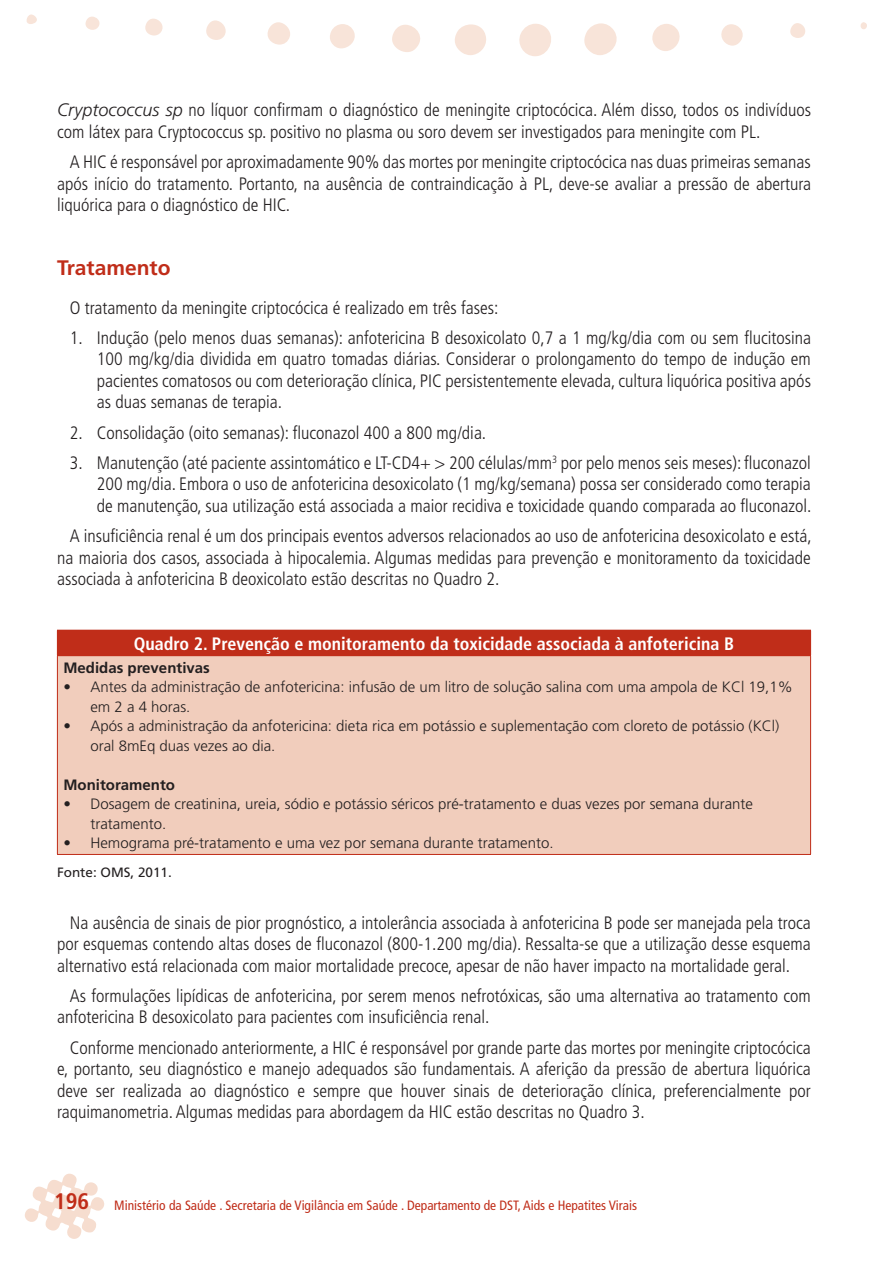
<style>
.page{position:relative;width:893px;height:1263px;background:#fff}
.page>*{position:absolute;margin:0;border:0;box-sizing:border-box;transform-origin:0 0}
.t1{font:700 21px "Frutiger LT Std";color:#c02d19}
.t2{font:300 condensed 18px/21.6px "Frutiger LT Std";color:#231f20;text-align:justify}
.t3{font:700 condensed 18px "Frutiger LT Std";color:#fff}
.t4{font:300 15px/19.5px "Frutiger LT Std";color:#231f20}
.t5{font:700 15px "Frutiger LT Std";color:#231f20}
.t6{font:condensed 13.5px "Frutiger LT Std";color:#c02d19}
.t7{font:13.5px "Frutiger LT Std";color:#231f20}
.s1{font-style:italic;font-stretch:normal}
.s2{font-weight:700;font-size:22.5px}
</style>
<div class="page">
<svg style="left:25px;top:1174px;width:79px;height:65px"></svg>
<svg style="left:26px;top:15px;width:11px;height:9px"></svg>
<svg style="left:85px;top:17px;width:15px;height:13px"></svg>
<svg style="left:145px;top:19px;width:18px;height:17px"></svg>
<svg style="left:206px;top:20px;width:20px;height:20px"></svg>
<svg style="left:267px;top:22px;width:23px;height:23px"></svg>
<svg style="left:330px;top:24px;width:25px;height:24px"></svg>
<svg style="left:392px;top:25px;width:28px;height:27px"></svg>
<svg style="left:455px;top:24px;width:31px;height:31px"></svg>
<svg style="left:519px;top:24px;width:32px;height:32px"></svg>
<svg style="left:584px;top:23px;width:33px;height:32px"></svg>
<svg style="left:652px;top:24px;width:28px;height:27px"></svg>
<svg style="left:721px;top:24px;width:22px;height:22px"></svg>
<svg style="left:790px;top:23px;width:15px;height:15px"></svg>
<svg style="left:860px;top:22px;width:7px;height:7px"></svg>
<div style="left:57px;top:630px;width:754px;height:26px;background:#c02d19"></div>
<div style="left:57px;top:656px;width:754px;height:198px;background:#f1cdbc"></div>
<hr style="left:57px;top:656px;width:1px;height:198px;background:#c02d19">
<hr style="left:810px;top:656px;width:1px;height:198px;background:#c02d19">
<hr style="left:57px;top:854px;width:754px;height:1px;background:#c02d19">
<p class="t2" style="left:57px;top:99px;width:755px"><span class="s1">Cryptococcus sp</span> no líquor confirmam o diagnóstico de meningite criptocócica. Além disso, todos os indivíduos com látex para Cryptococcus sp. positivo no plasma ou soro devem ser investigados para meningite com PL.</p>
<p class="t2" style="left:57px;top:151px;width:755px;text-indent:13px">A HIC é responsável por aproximadamente 90% das mortes por meningite criptocócica nas duas primeiras semanas após início do tratamento. Portanto, na ausência de contraindicação à PL, deve-se avaliar a pressão de abertura liquórica para o diagnóstico de HIC.</p>
<p class="t1" style="left:57px;top:255px;width:115px">Tratamento</p>
<p class="t2" style="left:70px;top:297px;width:430px">O tratamento da meningite criptocócica é realizado em três fases:</p>
<p class="t2" style="left:97px;top:327px;width:716px;text-indent:-27px">1. Indução (pelo menos duas semanas): anfotericina B desoxicolato 0,7 a 1 mg/kg/dia com ou sem flucitosina 100 mg/kg/dia dividida em quatro tomadas diárias. Considerar o prolongamento do tempo de indução em pacientes comatosos ou com deterioração clínica, PIC persistentemente elevada, cultura liquórica positiva após as duas semanas de terapia.</p>
<p class="t2" style="left:70px;top:422px;width:418px">2. Consolidação (oito semanas): fluconazol 400 a 800 mg/dia.</p>
<p class="t2" style="left:97px;top:452px;width:716px;text-indent:-27px">3. Manutenção (até paciente assintomático e LT-CD4+ &gt; 200 células/mm<sup>3</sup> por pelo menos seis meses): fluconazol 200 mg/dia. Embora o uso de anfotericina desoxicolato (1 mg/kg/semana) possa ser considerado como terapia de manutenção, sua utilização está associada a maior recidiva e toxicidade quando comparada ao fluconazol.</p>
<p class="t2" style="left:57px;top:525px;width:756px;text-indent:13px">A insuficiência renal é um dos principais eventos adversos relacionados ao uso de anfotericina desoxicolato e está, na maioria dos casos, associada à hipocalemia. Algumas medidas para prevenção e monitoramento da toxicidade associada à anfotericina B deoxicolato estão descritas no Quadro 2.</p>
<p class="t3" style="left:134px;top:633px;width:602px">Quadro 2. Prevenção e monitoramento da toxicidade associada à anfotericina B</p>
<p class="t5" style="left:63px;top:659px;width:148px">Medidas preventivas</p>
<p class="t4" style="left:90px;top:678px;width:704px;text-indent:-27px">• Antes da administração de anfotericina: infusão de um litro de solução salina com uma ampola de KCl 19,1% em 2 a 4 horas.</p>
<p class="t4" style="left:90px;top:717px;width:690px;text-indent:-27px">• Após a administração da anfotericina: dieta rica em potássio e suplementação com cloreto de potássio (KCl) oral 8mEq duas vezes ao dia.</p>
<p class="t5" style="left:63px;top:776px;width:113px">Monitoramento</p>
<p class="t4" style="left:90px;top:795px;width:664px;text-indent:-27px">• Dosagem de creatinina, ureia, sódio e potássio séricos pré-tratamento e duas vezes por semana durante tratamento.</p>
<p class="t4" style="left:63px;top:834px;width:492px">• Hemograma pré-tratamento e uma vez por semana durante tratamento.</p>
<p class="t7" style="left:57px;top:864px;width:116px">Fonte: OMS, 2011.</p>
<p class="t2" style="left:57px;top:912px;width:755px;text-indent:13px">Na ausência de sinais de pior prognóstico, a intolerância associada à anfotericina B pode ser manejada pela troca por esquemas contendo altas doses de fluconazol (800-1.200 mg/dia). Ressalta-se que a utilização desse esquema alternativo está relacionada com maior mortalidade precoce, apesar de não haver impacto na mortalidade geral.</p>
<p class="t2" style="left:57px;top:985px;width:755px;text-indent:13px">As formulações lipídicas de anfotericina, por serem menos nefrotóxicas, são uma alternativa ao tratamento com anfotericina B desoxicolato para pacientes com insuficiência renal.</p>
<p class="t2" style="left:57px;top:1037px;width:755px;text-indent:13px">Conforme mencionado anteriormente, a HIC é responsável por grande parte das mortes por meningite criptocócica e, portanto, seu diagnóstico e manejo adequados são fundamentais. A aferição da pressão de abertura liquórica deve ser realizada ao diagnóstico e sempre que houver sinais de deterioração clínica, preferencialmente por raquimanometria. Algumas medidas para abordagem da HIC estão descritas no Quadro 3.</p>
<p class="t6" style="left:54px;top:1197px;width:585px"><span class="s2">196</span> Ministério da Saúde . Secretaria de Vigilância em Saúde . Departamento de DST, Aids e Hepatites Virais</p>
</div>
